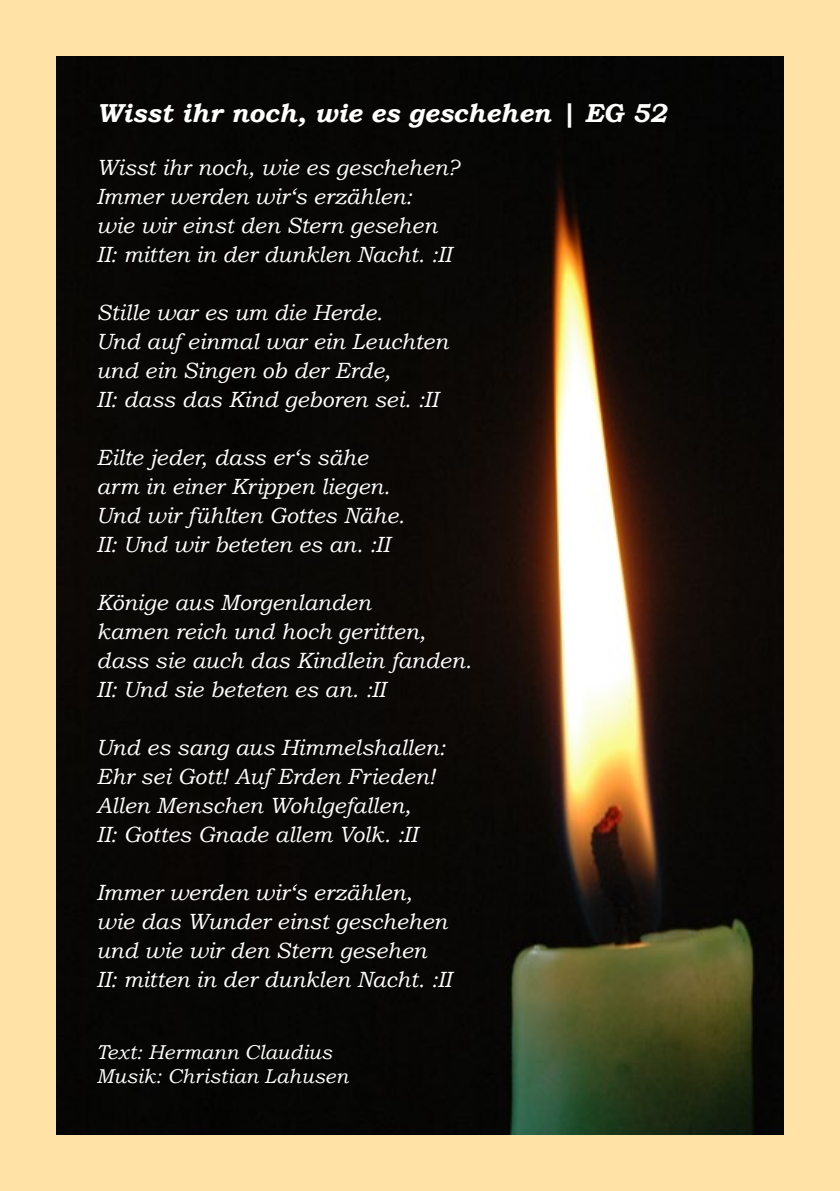
<style>
.page{position:relative;width:840px;height:1191px;background:#fff}
.page>*{position:absolute;margin:0;border:0;box-sizing:border-box;transform-origin:0 0}
.t1{font:italic 700 26px "Bookman Old Style";color:#fff}
.t2{font:italic 22px/29px "Bookman Old Style";color:#fff}
.t3{font:italic 20px/24px "Bookman Old Style";letter-spacing:.005em;color:#fff}
</style>
<div class="page">
<div style="left:0;top:0;width:839px;height:1191px;background:#ffe2a5"></div>
<img style="left:232px;top:57px;width:550px;height:1077px">
<div style="left:57px;top:57px;width:175px;height:1077px;background:#080705"></div>
<p class="t1" style="left:96px;top:94px;width:571px">Wisst ihr noch, wie es geschehen | EG 52</p>
<p class="t2" style="left:96px;top:152px;width:364px">Wisst ihr noch, wie es geschehen?<br>Immer werden wir‘s erzählen:<br>wie wir einst den Stern gesehen<br>II: mitten in der dunklen Nacht. :II</p>
<p class="t2" style="left:96px;top:297px;width:353px">Stille war es um die Herde.<br>Und auf einmal war ein Leuchten und ein Singen ob der Erde,<br>II: dass das Kind geboren sei. :II</p>
<p class="t2" style="left:96px;top:442px;width:309px">Eilte jeder, dass er‘s sähe arm in einer Krippen liegen.<br>Und wir fühlten Gottes Nähe.<br>II: Und wir beteten es an. :II</p>
<p class="t2" style="left:96px;top:587px;width:376px">Könige aus Morgenlanden<br>kamen reich und hoch geritten, dass sie auch das Kindlein fanden.<br>II: Und sie beteten es an. :II</p>
<p class="t2" style="left:96px;top:732px;width:350px">Und es sang aus Himmelshallen:<br>Ehr sei Gott! Auf Erden Frieden!<br>Allen Menschen Wohlgefallen,<br>II: Gottes Gnade allem Volk. :II</p>
<p class="t2" style="left:96px;top:877px;width:356px">Immer werden wir‘s erzählen, wie das Wunder einst geschehen und wie wir den Stern gesehen<br>II: mitten in der dunklen Nacht. :II</p>
<p class="t3" style="left:96px;top:1040px;width:253px">Text: Hermann Claudius<br>Musik: Christian Lahusen</p>
</div>
